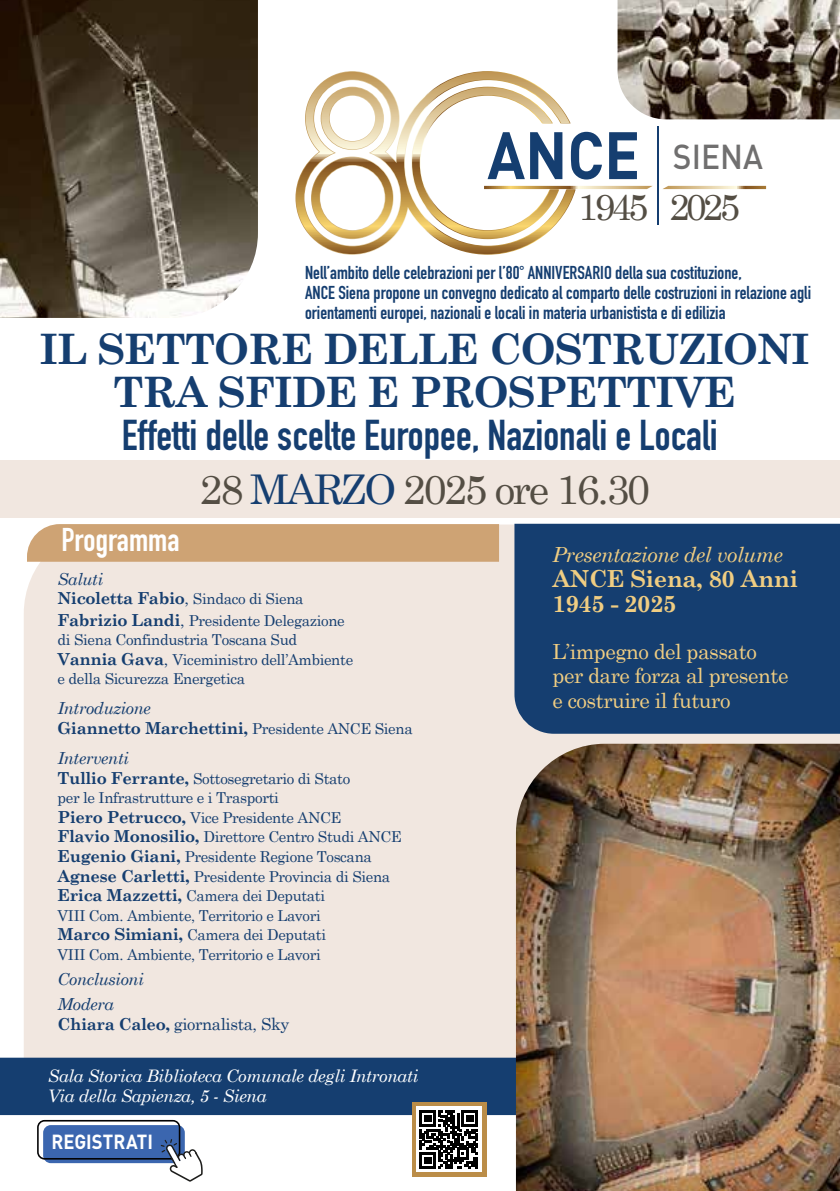
<style>
.page{position:relative;width:840px;height:1191px;background:#fff}
.page>*{position:absolute;margin:0;border:0;box-sizing:border-box;transform-origin:0 0}
.t1{font:700 42.6px "DIN Condensed";color:#153e70}
.t2{font:700 42px/42.4px "Century Schoolbook";letter-spacing:-.025em;color:#153e70;text-align:center}
.t3{font:41px "Century Schoolbook";letter-spacing:-.055em;color:#544e44}
.t4{font:36.8px "Century Schoolbook";letter-spacing:-.1em;color:#544e44}
.t5{font:500 34.2px "DIN Pro";color:#706f6f;scale:.93 1}
.t6{font:700 32.4px "DIN Condensed";color:#fff}
.t7{font:700 23.6px/25px "Century Schoolbook";letter-spacing:-.025em;color:#f0cd82}
.t8{font:20.8px/24.6px "Century Schoolbook";letter-spacing:-.025em;color:#f0cd82}
.t9{font:italic 20.8px "Century Schoolbook";letter-spacing:-.025em;color:#f0cd82}
.t10{font:700 20.2px "DIN Pro";color:#fff;scale:.91 1}
.t11{font:700 18.4px/19.8px "DIN Condensed";color:#153e70}
.t12{font:italic 17.2px/20.2px "Century Schoolbook";letter-spacing:-.025em;color:#fff}
.t13{font:700 16.6px/19.6px "Century Schoolbook";letter-spacing:-.025em;color:#153e70}
.t14{font:italic 16.6px/25px "Century Schoolbook";letter-spacing:-.025em;color:#153e70}
.t15{font:16.6px "Century Schoolbook";letter-spacing:-.025em;color:#153e70}
.t16{font:15px/19.6px "Century Schoolbook";letter-spacing:-.025em;color:#153e70}
.s1{font-weight:700;font-size:65.8px;color:#153e70}
.s2{color:#153e70}
.s3{font-weight:400;font-style:italic}
.s4{font-weight:400}
.s5{font-weight:400;font-size:15px}
.s6{font-weight:700;font-size:16.6px}
.s7{font-size:16.6px}
.s8{font-weight:700}
</style>
<div class="page">
<div style="left:0;top:460px;width:839px;height:58px;background:#f1e7e0"></div>
<div style="left:24px;top:524px;width:815px;height:533px;background:#f1e7e0"></div>
<div style="left:27px;top:524px;width:472px;height:38px;background:#cea374"></div>
<img style="left:0;top:0;width:258px;height:318px">
<img style="left:617px;top:0;width:222px;height:119px">
<svg style="left:296px;top:72px;width:243px;height:182px"></svg>
<svg style="left:320px;top:87px;width:64px;height:63px"></svg>
<svg style="left:411px;top:87px;width:241px;height:152px"></svg>
<svg style="left:663px;top:186px;width:102px;height:3px"></svg>
<hr style="left:656px;top:126px;width:2px;height:99px;background:#153e70">
<div style="left:0;top:1057px;width:515px;height:58px;background:#153e70"></div>
<svg style="left:0;top:1115px;width:515px;height:67px"></svg>
<div style="left:514px;top:524px;width:325px;height:209px;background:#153e70"></div>
<svg style="left:37px;top:1120px;width:165px;height:61px"></svg>
<div style="left:412px;top:1101px;width:74px;height:75px;background:#bb8d48"></div>
<div style="left:416px;top:1106px;width:65px;height:66px;background:#fff"></div>
<svg style="left:419px;top:1110px;width:59px;height:58px"></svg>
<img style="left:515px;top:743px;width:324px;height:448px">
<h3 class="t5" style="left:487px;top:133px;width:298px"><span class="s1">ANCE</span> SIENA</h3>
<h3 class="t4" style="left:577px;top:184px;width:164px">1945 2025</h3>
<p class="t11" style="left:305px;top:263px;width:507px">Nell’ambito delle celebrazioni per l’80° ANNIVERSARIO della sua costituzione,<br>ANCE Siena propone un convegno dedicato al comparto delle costruzioni in relazione agli orientamenti europei, nazionali e locali in materia urbanistista e di edilizia</p>
<h2 class="t2" style="left:39px;top:328px;width:771px">IL SETTORE DELLE COSTRUZIONI<br>TRA SFIDE E PROSPETTIVE</h2>
<h1 class="t1" style="left:122px;top:407px;width:597px">Effetti delle scelte Europee, Nazionali e Locali</h1>
<h3 class="t3" style="left:200px;top:463px;width:451px">28 <span class="s2">MARZO</span> 2025 ore 16.30</h3>
<h3 class="t6" style="left:61px;top:518px;width:119px">Programma</h3>
<p class="t13" style="left:57px;top:569px;width:247px"><span class="s3">Saluti<br></span>Nicoletta Fabio<span class="s4">,</span> <span class="s5">Sindaco di Siena</span></p>
<p class="t16" style="left:57px;top:610px;width:297px"><span class="s6">Fabrizio Landi</span><span class="s7">,</span> Presidente Delegazione di Siena Confindustria Toscana Sud <span class="s6">Vannia Gava</span><span class="s7">,</span> Viceministro dell’Ambiente e della Sicurezza Energetica</p>
<p class="t13" style="left:57px;top:698px;width:356px"><span class="s3">Introduzione<br></span>Giannetto Marchettini, <span class="s5">Presidente ANCE Siena</span></p>
<p class="t14" style="left:57px;top:745px;width:73px">Interventi</p>
<p class="t16" style="left:57px;top:768px;width:345px"><span class="s6">Tullio Ferrante,</span> Sottosegretario di Stato<br>per le Infrastrutture e i Trasporti<br><span class="s6">Piero Petrucco,</span> Vice Presidente ANCE<br><span class="s6">Flavio Monosilio,</span> Direttore Centro Studi ANCE <span class="s6">Eugenio Giani,</span> Presidente Regione Toscana <span class="s6">Agnese Carletti,</span> Presidente Provincia di Siena <span class="s6">Erica Mazzetti,</span> Camera dei Deputati<br>VIII Com. Ambiente, Territorio e Lavori<br><span class="s6">Marco Simiani,</span> Camera dei Deputati<br>VIII Com. Ambiente, Territorio e Lavori</p>
<p class="t14" style="left:57px;top:966px;width:88px">Conclusioni<br>Modera</p>
<p class="t15" style="left:57px;top:1013px;width:233px"><span class="s8">Chiara Caleo,</span> giornalista, Sky</p>
<p class="t12" style="left:48px;top:1065px;width:372px">Sala Storica Biblioteca Comunale degli Intronati<br>Via della Sapienza, 5 - Siena</p>
<h3 class="t10" style="left:51px;top:1127px;width:113px">REGISTRATI</h3>
<h3 class="t9" style="left:552px;top:541px;width:232px">Presentazione del volume</h3>
<h3 class="t7" style="left:552px;top:565px;width:247px">ANCE Siena, 80 Anni<br>1945 - 2025</h3>
<h3 class="t8" style="left:552px;top:638px;width:237px">L’impegno del passato per dare forza al presente e costruire il futuro</h3>
</div>
